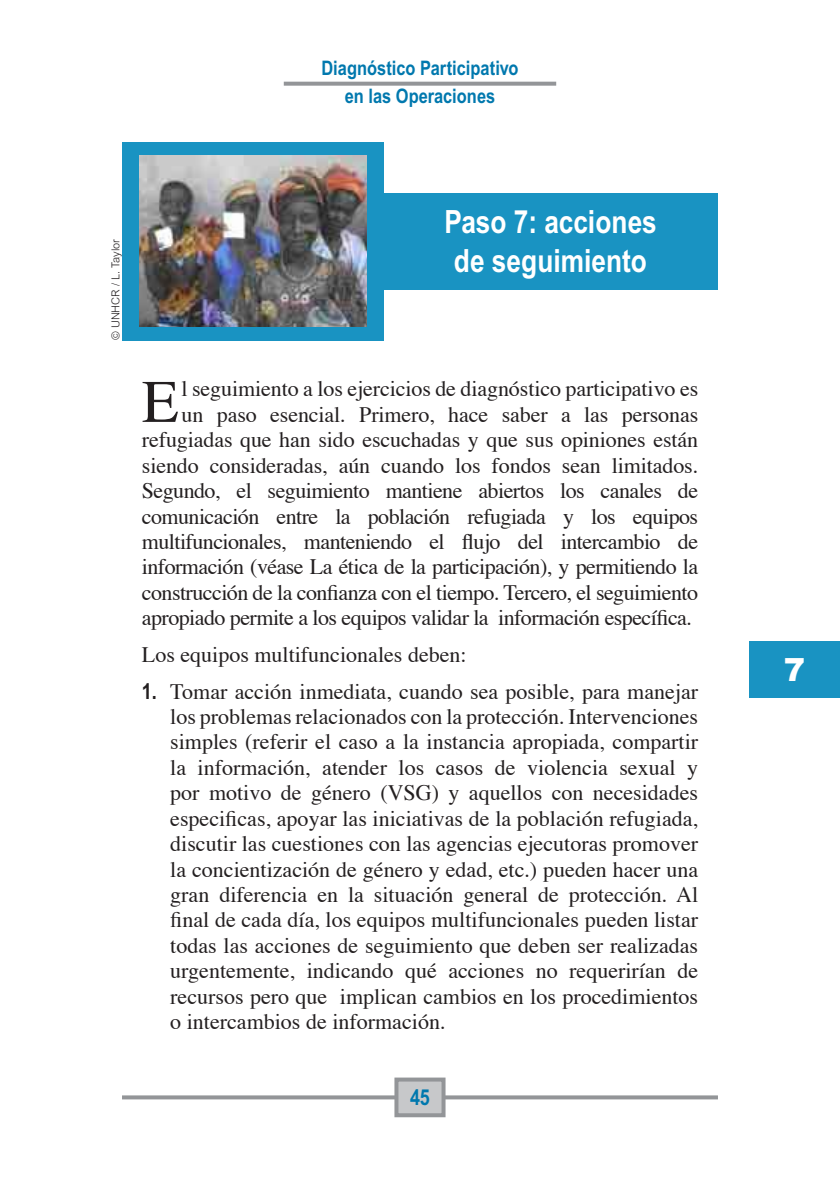
<style>
.page{position:relative;width:840px;height:1191px;background:#fff}
.page>*{position:absolute;margin:0;border:0;box-sizing:border-box;transform-origin:0 0}
.t1{font:60.4px "Times";color:#231f20}
.t2{font:700 32px/38.4px "Arial Narrow";color:#fff}
.t3{font:900 32px "Arial";color:#fff}
.t4{font:22px/25.4px "Times";letter-spacing:-.025em;color:#231f20;text-align:right}
.t5{font:22px "Times";color:#231f20}
.t6{font:700 22px "Arial Narrow";color:#0078ae}
.t7{font:700 20px/28px "Arial Narrow";color:#0078ae;text-align:center}
.t8{font:300 11px "Arial";color:#231f20}
.s1{font-family:"Arial Narrow";font-weight:700}
</style>
<div class="page">
<svg style="left:283px;top:82px;width:273px;height:4px"></svg>
<svg style="left:122px;top:1095px;width:595px;height:4px;background:#9d9fa2"></svg>
<div style="left:396px;top:1079px;width:47px;height:36px;background:#c7c8ca"></div>
<div style="left:394px;top:1077px;width:51px;height:40px;border:4px solid #939598"></div>
<div style="left:748px;top:641px;width:91px;height:56px;background:#1993c2"></div>
<div style="left:122px;top:142px;width:261px;height:198px;background:#1993c2"></div>
<div style="left:377px;top:193px;width:340px;height:96px;background:#1993c2"></div>
<img style="left:139px;top:156px;width:227px;height:170px">
<p class="t7" style="left:321px;top:56px;width:199px">Diagnóstico Participativo en las Operaciones</p>
<p class="t8" style="left:111px;top:340px;width:103px;rotate:-90deg">© UNHCR / L. Taylor</p>
<h2 class="t2" style="left:444px;top:206px;width:214px">Paso 7: acciones de seguimiento</h2>
<p class="t4" style="left:142px;top:378px;width:557px">l seguimiento a los ejercicios de diagnóstico participativo es<br>un paso esencial. Primero, hace saber a las personas refugiadas que han sido escuchadas y que sus opiniones están siendo consideradas, aún cuando los fondos sean limitados.<br>Segundo, el seguimiento mantiene abiertos los canales de comunicación entre la población refugiada y los equipos multifuncionales, manteniendo el flujo del intercambio de información (véase La ética de la participación), y permitiendo la construcción de la confianza con el tiempo. Tercero, el seguimiento apropiado permite a los equipos validar la información específica.</p>
<p class="t5" style="left:142px;top:645px;width:326px">Los equipos multifuncionales deben:</p>
<p class="t4" style="left:170px;top:680px;width:529px;text-align:justify;text-indent:-28px"><span class="s1">1.</span> Tomar acción inmediata, cuando sea posible, para manejar los problemas relacionados con la protección. Intervenciones simples (referir el caso a la instancia apropiada, compartir la información, atender los casos de violencia sexual y por motivo de género (VSG) y aquellos con necesidades especificas, apoyar las iniciativas de la población refugiada, discutir las cuestiones con las agencias ejecutoras promover la concientización de género y edad, etc.) pueden hacer una gran diferencia en la situación general de protección. Al final de cada día, los equipos multifuncionales pueden listar todas las acciones de seguimiento que deben ser realizadas urgentemente, indicando qué acciones no requerirían de recursos pero que implican cambios en los procedimientos o intercambios de información.</p>
<h1 class="t1" style="left:142px;top:376px;width:38px">E</h1>
<p class="t6" style="left:410px;top:1089px;width:21px">45</p>
<h2 class="t3" style="left:783px;top:658px;width:23px">7</h2>
</div>
